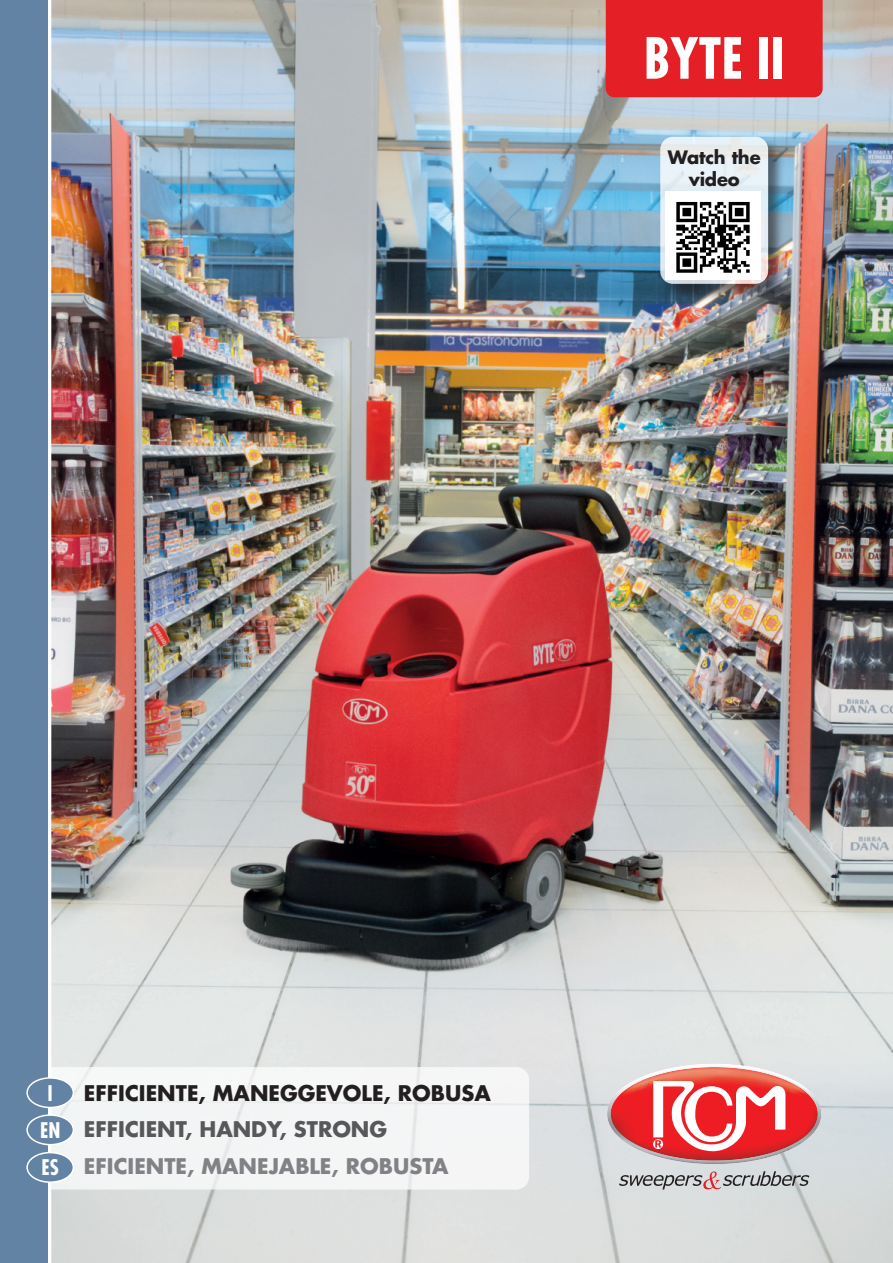
<style>
.page{position:relative;width:893px;height:1263px;background:#fff}
.page>*{position:absolute;margin:0;border:0;box-sizing:border-box;transform-origin:0 0}
.t1{font:700 condensed 55.2px "Futura Std";color:#fff}
.t2{font:700 21px "Futura Std";color:#231f20}
.t3{font:700 21px "Futura Std";color:#808285}
.t4{font:700 21px "Futura Std";color:#57585a}
.t5{font:700 condensed 21px/37.3px "Futura Std";color:#fff;text-align:center}
.t6{font:700 18px/21.6px "Futura Std";letter-spacing:-.01em;color:#231f20;text-align:center}
</style>
<div class="page">
<img style="left:51px;top:0;width:842px;height:1263px">
<svg style="left:619px;top:1171px;width:190px;height:19px;background:#b3b1b2"></svg>
<svg style="left:607px;top:1063px;width:211px;height:101px"></svg>
<div style="left:606px;top:0;width:217px;height:97px;background:#e41f25"></div>
<div style="left:38px;top:1067px;width:491px;height:122px;background:#f4f5f5;border-radius:13px"></div>
<div style="left:45px;top:0;width:6px;height:1263px;background:#fff"></div>
<div style="left:0;top:0;width:48px;height:1263px;background:#6283a3"></div>
<div style="left:27px;top:1078px;width:46px;height:29px;background:#6283a3;border-radius:50%"></div>
<div style="left:26px;top:1077px;width:48px;height:31px;border:2px solid #fff;border-radius:50%"></div>
<div style="left:27px;top:1115px;width:46px;height:30px;background:#6283a3;border-radius:50%"></div>
<div style="left:26px;top:1114px;width:48px;height:31px;border:2px solid #fff;border-radius:50%"></div>
<div style="left:27px;top:1152px;width:46px;height:30px;background:#6283a3;border-radius:50%"></div>
<div style="left:26px;top:1152px;width:48px;height:31px;border:2px solid #fff;border-radius:50%"></div>
<div style="left:661px;top:137px;width:125px;height:164px;background:#231f20;opacity:.75"></div>
<svg style="left:660px;top:137px;width:108px;height:147px;background:#e5ecf1"></svg>
<img style="left:665px;top:191px;width:96px;height:89px">
<h1 class="t1" style="left:644px;top:27px;width:143px">BYTE II</h1>
<p class="t6" style="left:668px;top:147px;width:94px">Watch the video</p>
<p class="t5" style="left:40px;top:1075px;width:22px">I<br>EN<br>ES</p>
<p class="t2" style="left:84px;top:1084px;width:408px">EFFICIENTE, MANEGGEVOLE, ROBUSA</p>
<p class="t4" style="left:84px;top:1119px;width:305px">EFFICIENT, HANDY, STRONG</p>
<p class="t3" style="left:84px;top:1156px;width:366px">EFICIENTE, MANEJABLE, ROBUSTA</p>
</div>
